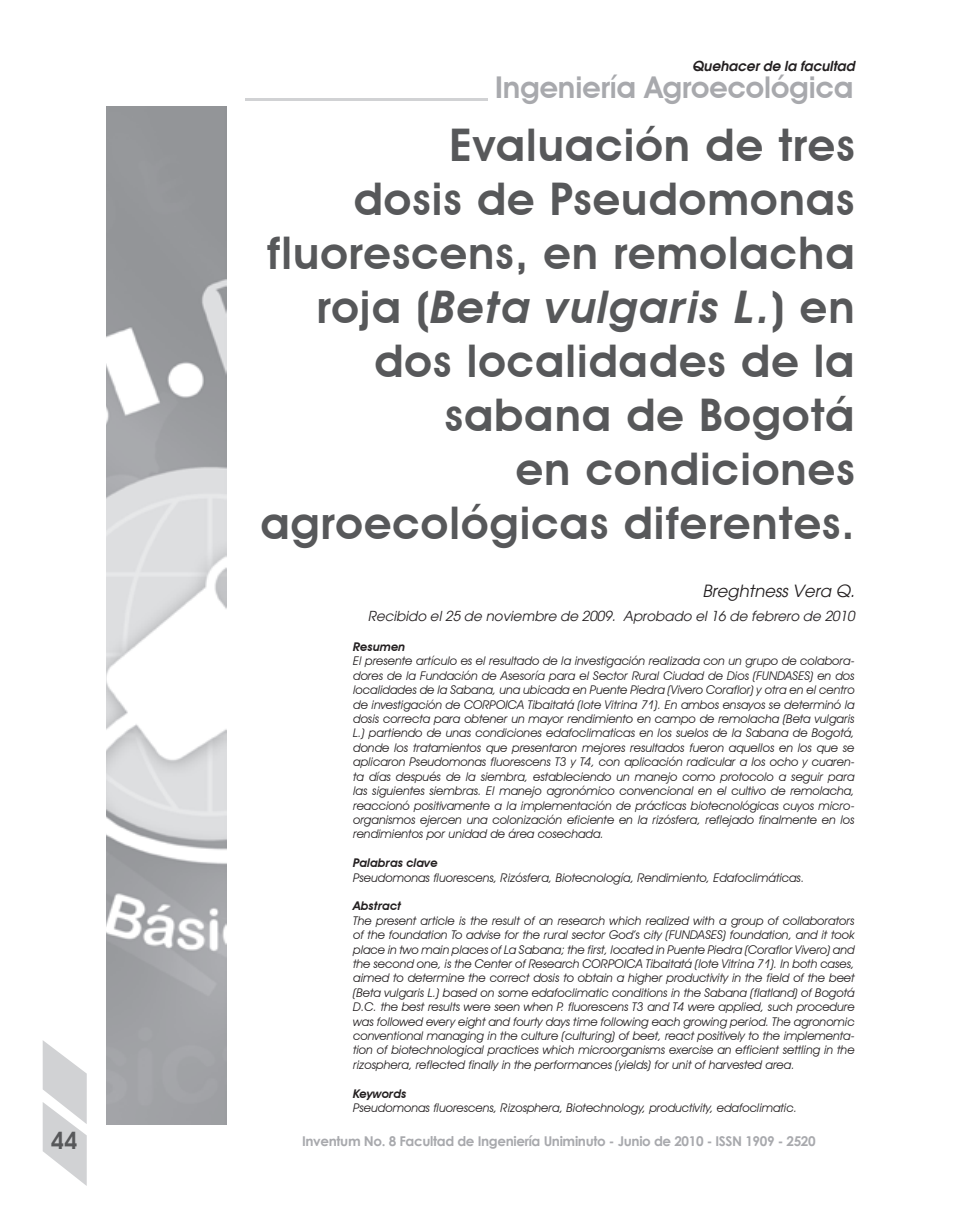
<style>
.page{position:relative;width:961px;height:1231px;background:#fff}
.page>*{position:absolute;margin:0;border:0;box-sizing:border-box;transform-origin:0 0}
.t1{font:600 45px/54px "Avant Garde IT Cby BT";letter-spacing:.025em;color:#57585a;text-align:right}
.t2{font:600 30px "Avant Garde IT Cby BT";color:#a8a9ad}
.t3{font:600 24px "Avant Garde IT Cby BT";color:#57585a}
.t4{font:italic 16.5px "Avant Garde";color:#231f20}
.t5{font:700 13.5px "Century Gothic";letter-spacing:-.025em;color:#a8a9ad}
.t6{font:italic 13.5px "Avant Garde";color:#231f20}
.t7{font:italic 600 13.5px "Avant Garde";color:#231f20}
.t8{font:italic 12px/14.4px "Avant Garde IT Cby BT";color:#231f20;text-align:justify}
.t9{font:italic 600 12px "Avant Garde IT Cby BT";color:#231f20}
.s1{font-style:italic}
</style>
<div class="page">
<svg style="left:43px;top:1040px;width:44px;height:146px"></svg>
<hr style="left:245px;top:99px;width:242px;height:2px;background:#d1d2d4">
<img style="left:106px;top:106px;width:121px;height:1018px">
<p class="t7" style="left:692px;top:57px;width:164px">Quehacer de la facultad</p>
<h2 class="t2" style="left:495px;top:69px;width:359px">Ingeniería Agroecológica</h2>
<h1 class="t1" style="left:261px;top:118px;width:595px">Evaluación de tres<br>dosis de Pseudomonas fluorescens, en remolacha roja (<span class="s1">Beta vulgaris L.</span>) en dos localidades de la sabana de Bogotá<br>en condiciones agroecológicas diferentes.</h1>
<h3 class="t4" style="left:702px;top:581px;width:154px">Breghtness Vera Q.</h3>
<p class="t6" style="left:368px;top:607px;width:488px">Recibido el 25 de noviembre de 2009. Aprobado el 16 de febrero de 2010</p>
<p class="t9" style="left:353px;top:639px;width:54px">Resumen</p>
<p class="t8" style="left:353px;top:654px;width:503px">El presente artículo es el resultado de la investigación realizada con un grupo de colabora&shy;dores de la Fundación de Asesoría para el Sector Rural Ciudad de Dios (FUNDASES) en dos localidades de la Sabana, una ubicada en Puente Piedra (Vivero Coraflor) y otra en el centro de investigación de CORPOICA Tibaitatá (lote Vitrina 71). En ambos ensayos se determinó la dosis correcta para obtener un mayor rendimiento en campo de remolacha (Beta vulgaris L.) partiendo de unas condiciones edafoclimaticas en los suelos de la Sabana de Bogotá, donde los tratamientos que presentaron mejores resultados fueron aquellos en los que se aplicaron Pseudomonas fluorescens T3 y T4, con aplicación radicular a los ocho y cuaren&shy;ta días después de la siembra, estableciendo un manejo como protocolo a seguir para las siguientes siembras. El manejo agronómico convencional en el cultivo de remolacha, reaccionó positivamente a la implementación de prácticas biotecnológicas cuyos micro&shy;organismos ejercen una colonización eficiente en la rizósfera, reflejado finalmente en los rendimientos por unidad de área cosechada.</p>
<p class="t9" style="left:353px;top:855px;width:86px">Palabras clave</p>
<p class="t8" style="left:353px;top:870px;width:452px">Pseudomonas fluorescens, Rizósfera, Biotecnología, Rendimiento, Edafoclimáticas.</p>
<p class="t9" style="left:353px;top:899px;width:49px">Abstract</p>
<p class="t8" style="left:353px;top:913px;width:503px">The present article is the result of an research which realized with a group of collaborators of the foundation To advise for the rural sector God’s city (FUNDASES) foundation, and it took place in two main places of La Sabana; the first, located in Puente Piedra (Coraflor Vivero) and the second one, is the Center of Research CORPOICA Tibaitatá (lote Vitrina 71). In both cases, aimed to determine the correct dosis to obtain a higher productivity in the field of the beet (Beta vulgaris L.) based on some edafoclimatic conditions in the Sabana (flatland) of Bogotá D.C. the best results were seen when P. fluorescens T3 and T4 were applied, such procedure was followed every eight and fourty days time following each growing period. The agronomic conventional managing in the culture (culturing) of beet, react positively to the implementa&shy;tion of biotechnological practices which microorganisms exercise an efficient settling in the rizosphera, reflected finally in the performances (yields) for unit of harvested area.</p>
<p class="t9" style="left:353px;top:1086px;width:55px">Keywords</p>
<p class="t8" style="left:353px;top:1100px;width:445px">Pseudomonas fluorescens, Rizosphera, Biotechnology, productivity, edafoclimatic.</p>
<h3 class="t3" style="left:50px;top:1125px;width:29px">44</h3>
<p class="t5" style="left:302px;top:1130px;width:515px">Inventum No. 8 Facultad de Ingeniería Uniminuto - Junio de 2010 - ISSN 1909 - 2520</p>
</div>
